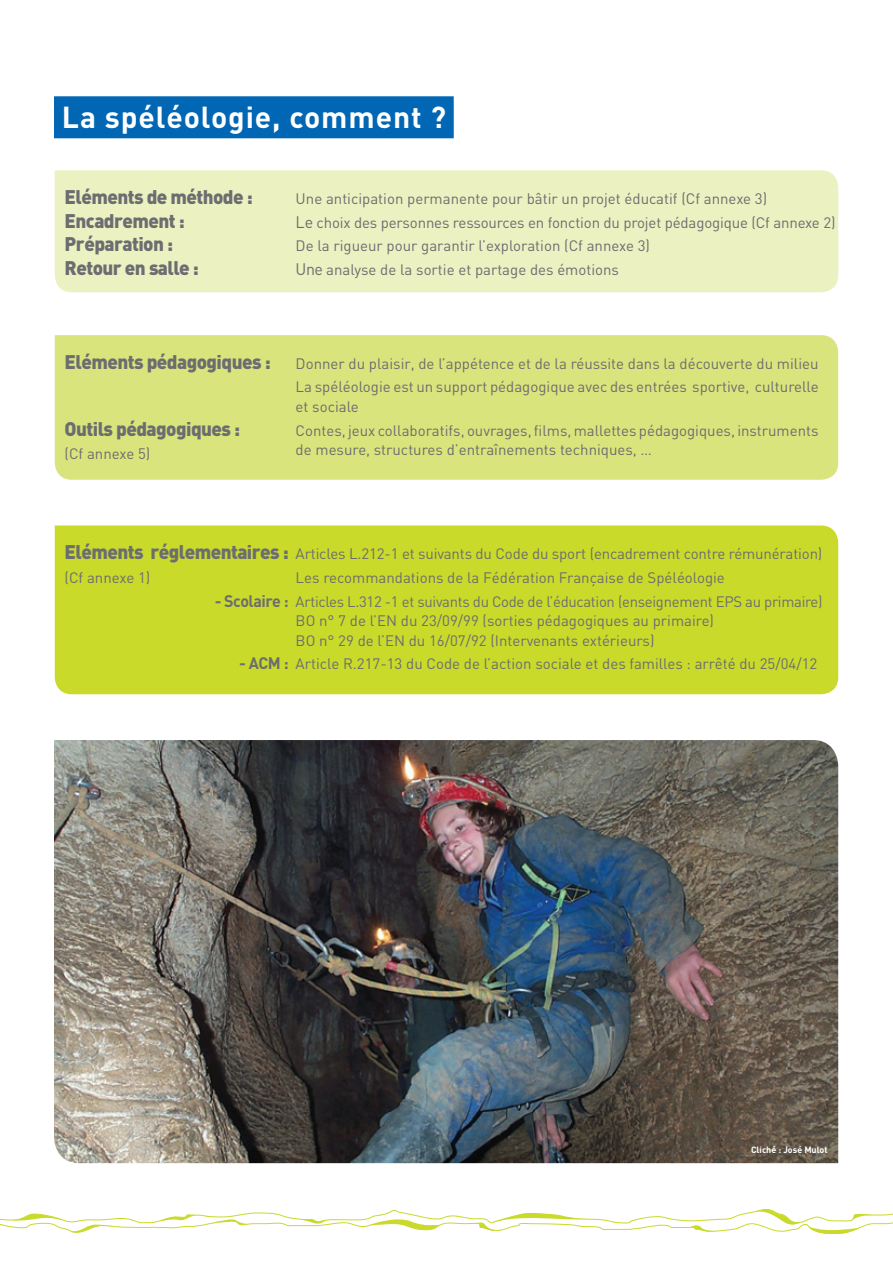
<style>
.page{position:relative;width:893px;height:1263px;background:#fff}
.page>*{position:absolute;margin:0;border:0;box-sizing:border-box;transform-origin:0 0}
.t1{font:700 30px "DIN";letter-spacing:.03em;color:#fff}
.t2{font:19.5px "DIN Black Euro";letter-spacing:-.03em;color:#6c6d70}
.t3{font:15px/19.5px "DIN";color:#6c6d70}
.t4{font:700 9px "DIN";color:#fff}
.s1{font-size:16.5px}
.s2{font-family:"DIN Black Euro";font-size:19.5px}
.s3{font-family:"DIN Bold Euro";font-size:16.5px}
</style>
<div class="page">
<svg style="left:0;top:1209px;width:893px;height:25px"></svg>
<div style="left:54px;top:96px;width:400px;height:42px;background:#0166b3"></div>
<img style="left:54px;top:740px;width:784px;height:423px">
<div style="left:55px;top:170px;width:783px;height:122px;background:#ecf1c1"></div>
<div style="left:55px;top:525px;width:783px;height:169px;background:#c9da2b"></div>
<div style="left:55px;top:335px;width:783px;height:145px;background:#dae47c"></div>
<p class="t1" style="left:62px;top:97px;width:386px">La spéléologie, comment ?</p>
<p class="t2" style="left:65px;top:184px;width:190px">Eléments de méthode :</p>
<p class="t3" style="left:296px;top:188px;width:473px">Une anticipation permanente pour bâtir un projet éducatif (Cf annexe 3)</p>
<p class="t2" style="left:65px;top:207px;width:122px">Encadrement :</p>
<p class="t3" style="left:296px;top:212px;width:541px"><span class="s1">Le</span> choix des personnes ressources en fonction du projet pédagogique (Cf annexe 2)</p>
<p class="t2" style="left:65px;top:231px;width:110px">Préparation :</p>
<p class="t3" style="left:296px;top:236px;width:356px">De la rigueur pour garantir l’exploration (Cf annexe 3)</p>
<p class="t2" style="left:65px;top:255px;width:136px">Retour en salle :</p>
<p class="t3" style="left:296px;top:260px;width:325px"><span class="s1">Une</span> analyse de la sortie et partage des émotions</p>
<p class="t2" style="left:65px;top:349px;width:208px">Eléments pédagogiques :</p>
<p class="t3" style="left:296px;top:353px;width:524px">Donner du plaisir, de l’appétence et de la réussite dans la découverte du milieu</p>
<p class="t3" style="left:296px;top:377px;width:524px">La spéléologie est un support pédagogique avec des entrées sportive, culturelle et sociale</p>
<p class="t2" style="left:65px;top:416px;width:177px">Outils pédagogiques :</p>
<p class="t3" style="left:296px;top:420px;width:524px">Contes, jeux collaboratifs, ouvrages, films, mallettes pédagogiques, instruments</p>
<p class="t3" style="left:65px;top:444px;width:87px">(Cf annexe 5)</p>
<p class="t3" style="left:296px;top:440px;width:358px">de mesure, structures d’entraînements techniques, …</p>
<p class="t3" style="left:65px;top:544px;width:759px"><span class="s2">Eléments réglementaires :</span> Articles L.212-1 et suivants du Code du sport (encadrement contre rémunération)</p>
<p class="t3" style="left:65px;top:567px;width:87px">(Cf annexe 1)</p>
<p class="t3" style="left:296px;top:567px;width:431px">Les recommandations de la Fédération Française de Spéléologie</p>
<p class="t3" style="left:296px;top:591px;width:528px;text-indent:-81px"><span class="s3">- Scolaire :</span> Articles L.312 -1 et suivants du Code de l’éducation (enseignement EPS au primaire)<br>BO n° 7 de l’EN du 23/09/99 (sorties pédagogiques au primaire)<br>BO n° 29 de l’EN du 16/07/92 (Intervenants extérieurs)</p>
<p class="t3" style="left:239px;top:654px;width:580px"><span class="s3">- ACM :</span> Article R.217-13 du Code de l’action sociale et des familles : arrêté du 25/04/12</p>
<p class="t4" style="left:751px;top:1143px;width:78px">Cliché : José Mulot</p>
</div>
